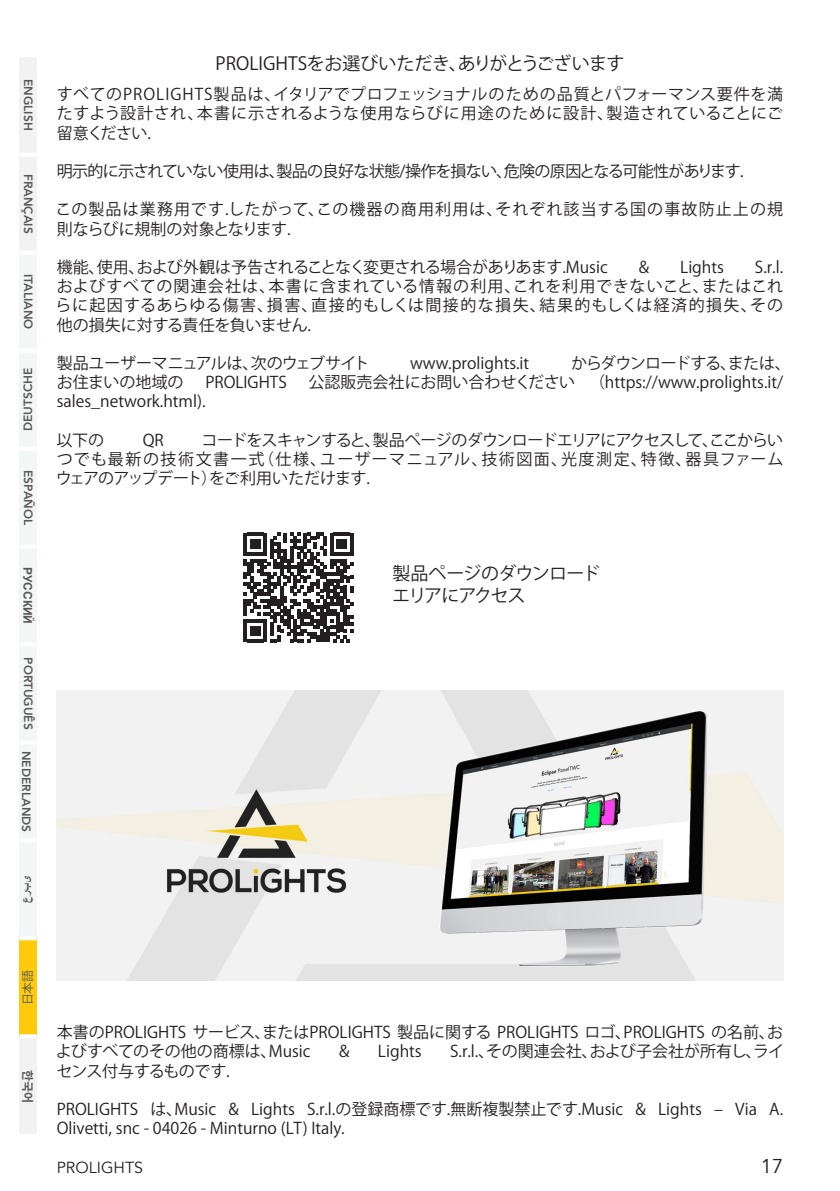
<style>
.page{position:relative;width:840px;height:1191px;background:#fff}
.page>*{position:absolute;margin:0;border:0;box-sizing:border-box;transform-origin:0 0}
.t1{font:20px "Avenir";color:#231f20}
.t2{font:18px "Koz Go Pr 6 N";color:#231f20}
.t3{font:18px/21.6px "Koz Go Pr 6 N";letter-spacing:-.05em;color:#231f20}
.t4{font:16px/19.2px "Koz Go Pr 6 N";color:#231f20;text-align:justify}
.t5{font:16px/19.2px "Koz Go Pr 6 N";letter-spacing:.07em;color:#231f20}
.t6{font:16px "Koz Go Pr 6 N";letter-spacing:-.04em;color:#231f20}
.t7{font:16px "Koz Go Pr 6 N";letter-spacing:-.03em;color:#231f20}
.t8{font:16px "Koz Go Pr 6 N";letter-spacing:-.02em;color:#231f20}
.t9{font:16px "Koz Go Pr 6 N";letter-spacing:-.05em;color:#231f20}
.t10{font:16px "Avenir";color:#231f20}
.t11{font:800 12px "Avenir";color:#57585a}
.t12{font:700 12px "Arial";color:#57585a}
.t13{font:12px "Koz Go Pr 6 N";color:#57585a}
.t14{font:700 12px "Source Han Sans KR";color:#57585a}
</style>
<div class="page">
<img style="left:57px;top:690px;width:725px;height:290px">
<svg style="left:243px;top:532px;width:110px;height:110px"></svg>
<div style="left:20px;top:57px;width:17px;height:98px;background:#f2f2f2"></div>
<div style="left:20px;top:155px;width:17px;height:98px;background:#f2f2f2"></div>
<div style="left:20px;top:253px;width:17px;height:98px;background:#f3f6f7"></div>
<div style="left:20px;top:351px;width:17px;height:97px;background:#f3f6f7"></div>
<div style="left:20px;top:448px;width:17px;height:98px;background:#f3f6f7"></div>
<div style="left:20px;top:546px;width:17px;height:98px;background:#f3f6f7"></div>
<div style="left:20px;top:644px;width:17px;height:98px;background:#f3f6f7"></div>
<div style="left:20px;top:742px;width:17px;height:98px;background:#f3f6f7"></div>
<div style="left:20px;top:840px;width:17px;height:98px;background:#f3f6f7"></div>
<div style="left:20px;top:938px;width:17px;height:98px;background:#feca0a"></div>
<div style="left:20px;top:1036px;width:17px;height:98px;background:#f2f2f2"></div>
<hr style="left:20px;top:153px;width:17px;height:4px;background:#fff">
<hr style="left:20px;top:251px;width:17px;height:4px;background:#fff">
<hr style="left:20px;top:446px;width:17px;height:4px;background:#fff">
<hr style="left:20px;top:544px;width:17px;height:4px;background:#fff">
<hr style="left:20px;top:642px;width:17px;height:4px;background:#fff">
<hr style="left:20px;top:740px;width:17px;height:4px;background:#fff">
<hr style="left:20px;top:349px;width:17px;height:4px;background:#fff">
<svg style="left:20px;top:1034px;width:17px;height:4px"></svg>
<hr style="left:20px;top:936px;width:17px;height:4px;background:#fff">
<hr style="left:20px;top:838px;width:17px;height:4px;background:#fff">
<p class="t11" style="left:38px;top:79px;width:53px;rotate:90deg">ENGLISH</p>
<p class="t11" style="left:38px;top:174px;width:61px;rotate:90deg">FRANÇAIS</p>
<p class="t11" style="left:38px;top:274px;width:57px;rotate:90deg">ITALIANO</p>
<p class="t11" style="left:18px;top:431px;width:65px;rotate:-90deg">DEUTSCHE</p>
<p class="t11" style="left:38px;top:470px;width:57px;rotate:90deg">ESPAÑOL</p>
<p class="t12" style="left:36px;top:567px;width:59px;rotate:90deg">РУССКИЙ</p>
<p class="t11" style="left:38px;top:657px;width:74px;rotate:90deg">PORTUGUÊS</p>
<p class="t11" style="left:36px;top:750px;width:83px;rotate:90deg">NEDERLANDS</p>
<p class="t12" style="left:18px;top:903px;width:29px;rotate:-90deg">برع ى</p>
<p class="t2" style="left:215px;top:53px;width:410px">PROLIGHTSをお選びいただき、ありがとうございます</p>
<p class="t4" style="left:57px;top:85px;width:727px">すべてのPROLIGHTS製品は、イタリアでプロフェッショナルのための品質とパフォーマンス要件を満たすよう設計され、本書に示されるような使用ならびに用途のために設計、製造されていることにご留意ください.</p>
<p class="t6" style="left:57px;top:162px;width:688px">明示的に示されていない使用は、製品の良好な状態/操作を損ない、危険の原因となる可能性があります.</p>
<p class="t5" style="left:56px;top:200px;width:728px">この製品は業務用です.したがって、この機器の商用利用は、それぞれ該当する国の事故防止上の規則ならびに規制の対象となります.</p>
<p class="t7" style="left:57px;top:258px;width:552px">機能、使用、および外観は予告されることなく変更される場合がありあます.Music</p>
<p class="t4" style="left:638px;top:258px;width:12px">&amp;</p>
<p class="t4" style="left:679px;top:258px;width:45px">Lights</p>
<p class="t4" style="left:56px;top:258px;width:728px;text-indent:699px">S.r.l.およびすべての関連会社は、本書に含まれている情報の利用、これを利用できないこと、またはこれらに起因するあらゆる傷害、損害、直接的もしくは間接的な損失、結果的もしくは経済的損失、その他の損失に対する責任を負いません.</p>
<p class="t8" style="left:57px;top:354px;width:314px">製品ユーザーマニュアルは、次のウェブサイト</p>
<p class="t4" style="left:410px;top:354px;width:120px">www.prolights.it</p>
<p class="t9" style="left:571px;top:354px;width:221px">からダウンロードする、または、</p>
<p class="t4" style="left:57px;top:373px;width:128px">お住まいの地域の</p>
<p class="t4" style="left:205px;top:373px;width:83px">PROLIGHTS</p>
<p class="t4" style="left:308px;top:373px;width:476px">公認販売会社にお問い合わせください （https://www.prolights.it/</p>
<p class="t4" style="left:57px;top:392px;width:150px">sales_network.html).</p>
<p class="t4" style="left:57px;top:431px;width:49px">以下の</p>
<p class="t4" style="left:143px;top:431px;width:22px">QR</p>
<p class="t4" style="left:56px;top:431px;width:728px;text-indent:146px">コードをスキャンすると、製品ページのダウンロードエリアにアクセスして、ここからいつでも最新の技術文書一式（仕様、ユーザーマニュアル、技術図面、光度測定、特徴、器具ファームウェアのアップデート）をご利用いただけます.</p>
<p class="t3" style="left:392px;top:563px;width:209px">製品ページのダウンロードエリアにアクセス</p>
<p class="t13" style="left:21px;top:1005px;width:37px;rotate:-90deg">日本語</p>
<p class="t14" style="left:34px;top:1069px;width:35px;rotate:90deg">한국어</p>
<p class="t4" style="left:56px;top:1023px;width:728px">本書のPROLIGHTS サービス、またはPROLIGHTS 製品に関する PROLIGHTS ロゴ、PROLIGHTS の名前、およびすべてのその他の商標は、Music</p>
<p class="t4" style="left:339px;top:1042px;width:12px">&amp;</p>
<p class="t4" style="left:378px;top:1042px;width:45px">Lights</p>
<p class="t4" style="left:450px;top:1042px;width:335px">S.r.l.、その関連会社、および子会社が所有し、ライ</p>
<p class="t6" style="left:57px;top:1061px;width:174px">センス付与するものです.</p>
<p class="t4" style="left:57px;top:1100px;width:727px">PROLIGHTS は、Music &amp; Lights S.r.l.の登録商標です.無断複製禁止です.Music &amp; Lights – Via A.<br>Olivetti, snc - 04026 - Minturno (LT) Italy.</p>
<p class="t10" style="left:57px;top:1158px;width:88px">PROLIGHTS</p>
<p class="t1" style="left:760px;top:1154px;width:24px">17</p>
</div>
